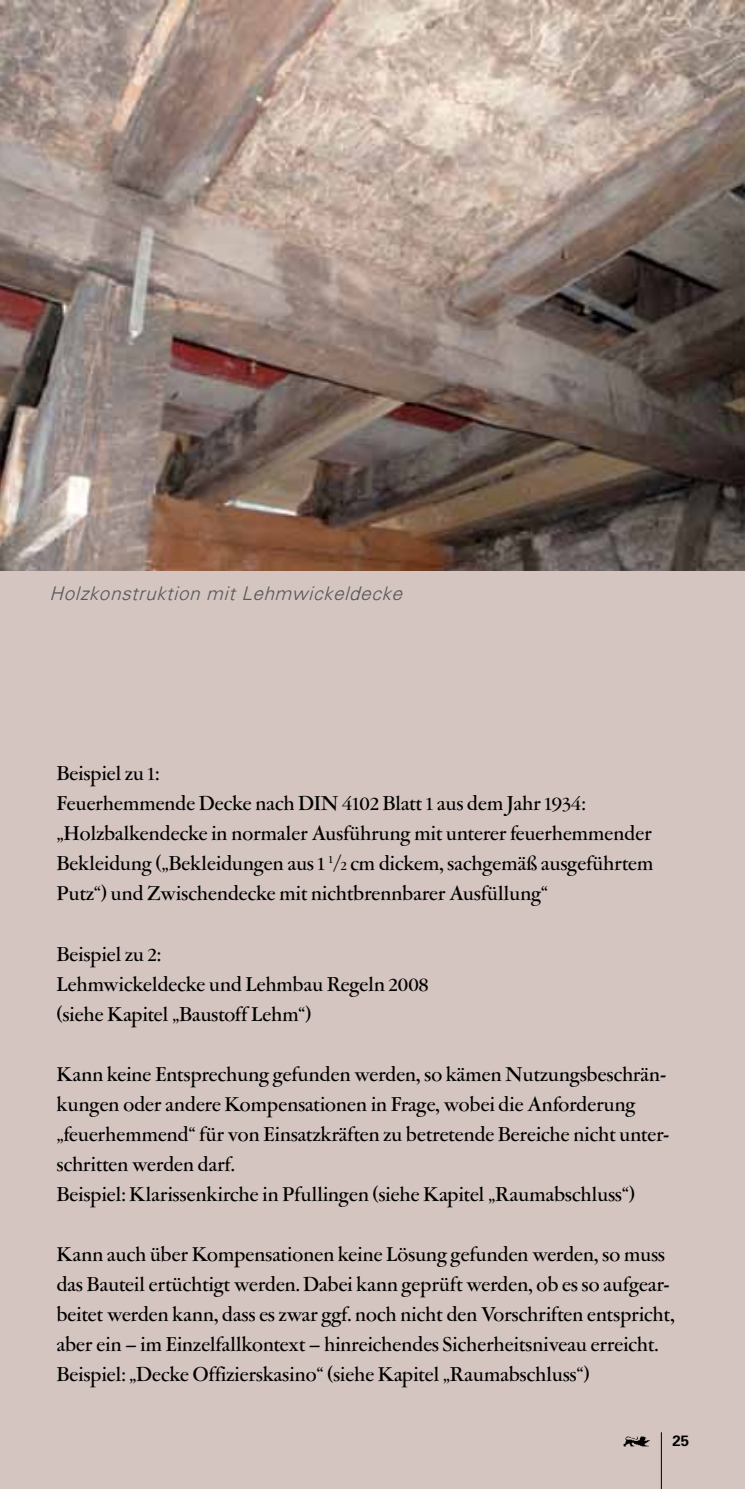
<style>
.page{position:relative;width:745px;height:1489px;background:#fff}
.page>*{position:absolute;margin:0;border:0;box-sizing:border-box;transform-origin:0 0}
.t1{font:500 22.5px/30px "Garamont Amst SH";letter-spacing:.01em;color:#000}
.t2{font:italic 300 18.75px "Univers";letter-spacing:.04em;color:#000}
.t3{font:italic 300 18.75px "Univers";letter-spacing:.04em;color:#58595b}
.t4{font:700 15px "Univers";color:#000}
.s1{font-size:15px}
</style>
<div class="page">
<div style="left:0;top:0;width:744px;height:1488px;background:#d4c5c0"></div>
<img style="left:0;top:0;width:744px;height:570px">
<hr style="left:660px;top:1431px;width:1px;height:57px;background:#000">
<img style="left:623px;top:1436px;width:25px;height:10px">
<p class="t2" style="left:57px;top:581px;width:406px">Universi ätsklinik Tübingen (alt Frauenklinik)</p>
<p class="t3" style="left:50px;top:582px;width:353px">Holzkonstruktion mit Lehmwickeldecke</p>
<p class="t1" style="left:57px;top:759px;width:597px">Beispiel zu 1:<br>Feuerhemmende Decke nach DIN 4102 Blatt 1 aus dem Jahr 1934: „Holzbalkendecke in normaler Ausführung mit unterer feuerhemmender Bekleidung („Bekleidungen aus 1 <sup>1</sup>/<span class="s1">2</span> cm dickem, sachgemäß ausgeführtem Putz“) und Zwischendecke mit nichtbrennbarer Ausfüllung“</p>
<p class="t1" style="left:57px;top:939px;width:373px">Beispiel zu 2:<br>Lehmwickeldecke und Lehmbau Regeln 2008 (siehe Kapitel „Baustoff Lehm“)</p>
<p class="t1" style="left:57px;top:1059px;width:613px">Kann keine Entsprechung gefunden werden, so kämen Nutzungsbeschrän&shy;kungen oder andere Kompensationen in Frage, wobei die Anforderung „feuerhemmend“ für von Einsatzkräften zu betretende Bereiche nicht unter&shy;schritten werden darf.<br>Beispiel: Klarissenkirche in Pfullingen (siehe Kapitel „Raumabschluss“)</p>
<p class="t1" style="left:57px;top:1239px;width:619px">Kann auch über Kompensationen keine Lösung gefunden werden, so muss das Bauteil ertüchtigt werden. Dabei kann geprüft werden, ob es so aufgear&shy;beitet werden kann, dass es zwar ggf. noch nicht den Vorschriften entspricht, aber ein – im Einzelfallkontext – hinreichendes Sicherheitsniveau erreicht.<br>Beispiel: „Decke Offizierskasino“ (siehe Kapitel „Raumabschluss“)</p>
<p class="t4" style="left:672px;top:1430px;width:18px">25</p>
</div>
